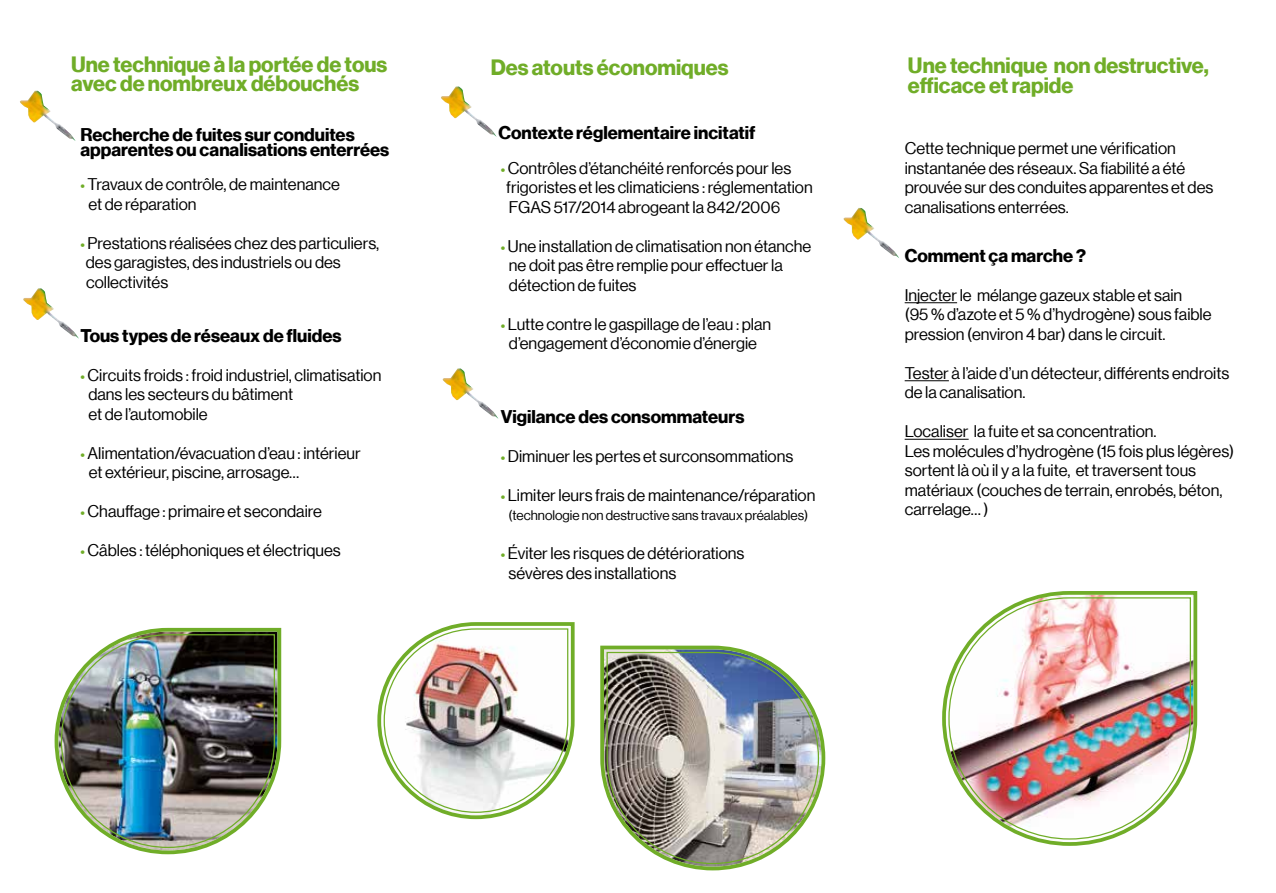
<style>
.page{position:relative;width:1276px;height:893px;background:#fff}
.page>*{position:absolute;margin:0;border:0;box-sizing:border-box;transform-origin:0 0}
.t1{font:21.6px/19.2px "N Haas Grotesk DS Pro 75 Bd";color:#70ad28}
.t2{font:18px/15px "N Haas Grotesk DS Pro 75 Bd";color:#000}
.t3{font:16.5px/19.5px "N Haas Grotesk DS Pro 55 Rg";color:#000}
.t4{font:13.5px "N Haas Grotesk DS Pro 55 Rg";color:#000}
.s1{font-family:"N Haas Grotesk DS Pro 75 Bd";font-size:12px;color:#70ad28}
</style>
<div class="page">
<hr style="left:904px;top:302px;width:53px;height:1px;background:#000">
<hr style="left:904px;top:380px;width:45px;height:1px;background:#000">
<hr style="left:904px;top:439px;width:64px;height:1px;background:#000">
<img style="left:20px;top:91px;width:56px;height:50px">
<img style="left:441px;top:86px;width:56px;height:51px">
<img style="left:443px;top:368px;width:55px;height:51px">
<img style="left:843px;top:208px;width:56px;height:50px">
<img style="left:23px;top:288px;width:56px;height:51px">
<img style="left:377px;top:622px;width:198px;height:198px">
<svg style="left:54px;top:627px;width:228px;height:228px"></svg>
<img style="left:60px;top:633px;width:216px;height:216px">
<svg style="left:600px;top:645px;width:226px;height:226px"></svg>
<img style="left:606px;top:651px;width:213px;height:214px">
<svg style="left:942px;top:591px;width:256px;height:255px"></svg>
<img style="left:947px;top:597px;width:244px;height:243px">
<h1 class="t1" style="left:71px;top:55px;width:318px">Une technique à la portée de tous avec de nombreux débouchés</h1>
<h1 class="t1" style="left:491px;top:58px;width:239px">Des atouts économiques</h1>
<p class="t2" style="left:80px;top:127px;width:310px">Recherche de fuites sur conduites apparentes ou canalisations enterrées</p>
<p class="t3" style="left:88px;top:175px;width:253px;text-indent:-8px"><span class="s1">•</span> Travaux de contrôle, de maintenance et de réparation</p>
<p class="t3" style="left:86px;top:233px;width:295px;text-indent:-5px"><span class="s1">•</span> Prestations réalisées chez des particuliers, des garagistes, des industriels ou des collectivités</p>
<p class="t2" style="left:80px;top:328px;width:262px">Tous types de réseaux de fluides</p>
<p class="t3" style="left:88px;top:365px;width:294px;text-indent:-8px"><span class="s1">•</span> Circuits froids : froid industriel, climatisation dans les secteurs du bâtiment<br>et de l’automobile</p>
<p class="t3" style="left:89px;top:443px;width:273px;text-indent:-8px"><span class="s1">•</span> Alimentation/évacuation d’eau : intérieur et extérieur, piscine, arrosage…</p>
<p class="t3" style="left:80px;top:502px;width:243px"><span class="s1">•</span> Chauffage : primaire et secondaire</p>
<p class="t3" style="left:80px;top:541px;width:262px"><span class="s1">•</span> Câbles : téléphoniques et électriques</p>
<p class="t2" style="left:498px;top:126px;width:259px">Contexte réglementaire incitatif</p>
<p class="t3" style="left:506px;top:158px;width:308px;text-indent:-6px"><span class="s1">•</span> Contrôles d’étanchéité renforcés pour les frigoristes et les climaticiens : réglementation<br>FGAS 517/2014 abrogeant la 842/2006</p>
<p class="t3" style="left:509px;top:236px;width:304px;text-indent:-8px"><span class="s1">•</span> Une installation de climatisation non étanche ne doit pas être remplie pour effectuer la détection de fuites</p>
<p class="t3" style="left:501px;top:314px;width:272px;text-align:center"><span class="s1">•</span> Lutte contre le gaspillage de l’eau : plan d’engagement d’économie d’énergie</p>
<p class="t2" style="left:501px;top:409px;width:245px">Vigilance des consommateurs</p>
<p class="t3" style="left:501px;top:446px;width:294px"><span class="s1">•</span> Diminuer les pertes et surconsommations</p>
<p class="t3" style="left:501px;top:485px;width:316px"><span class="s1">•</span> Limiter leurs frais de maintenance/réparation</p>
<p class="t4" style="left:508px;top:508px;width:301px">(technologie non destructive sans travaux préalables)</p>
<p class="t3" style="left:508px;top:544px;width:237px;text-indent:-8px"><span class="s1">•</span> Éviter les risques de détériorations sévères des installations</p>
<h1 class="t1" style="left:908px;top:56px;width:302px">Une technique non destructive, efficace et rapide</h1>
<p class="t3" style="left:904px;top:139px;width:310px">Cette technique permet une vérification instantanée des réseaux. Sa fiabilité a été prouvée sur des conduites apparentes et des canalisations enterrées.</p>
<p class="t2" style="left:904px;top:248px;width:183px">Comment ça marche ?</p>
<p class="t3" style="left:904px;top:285px;width:308px">Injecter le mélange gazeux stable et sain<br>(95 % d’azote et 5 % d’hydrogène) sous faible pression (environ 4 bar) dans le circuit.</p>
<p class="t3" style="left:904px;top:363px;width:326px">Tester à l’aide d’un détecteur, différents endroits de la canalisation.</p>
<p class="t3" style="left:904px;top:422px;width:331px">Localiser la fuite et sa concentration.<br>Les molécules d’hydrogène (15 fois plus légères) sortent là où il y a la fuite, et traversent tous matériaux (couches de terrain, enrobés, béton, carrelage… )</p>
</div>
